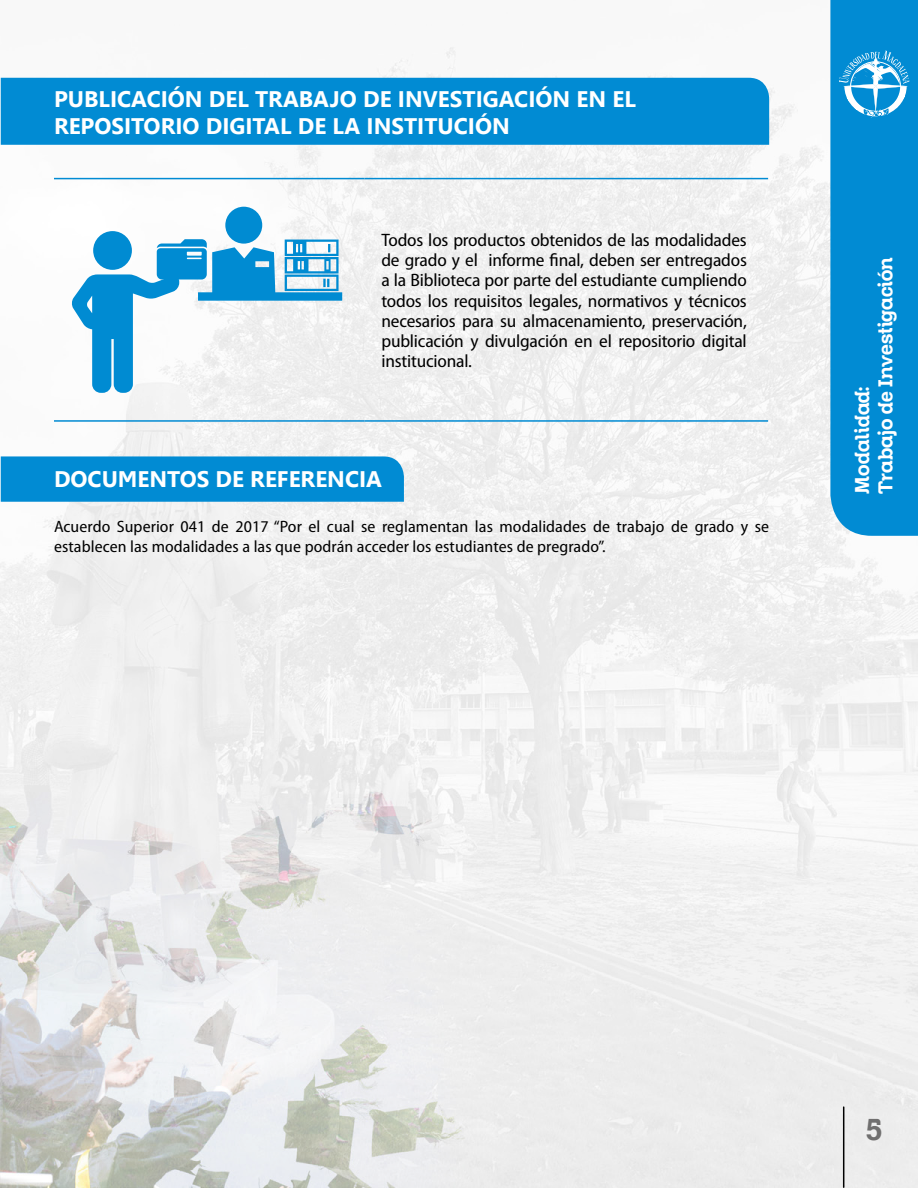
<style>
.page{position:relative;width:918px;height:1188px;background:#fff}
.page>*{position:absolute;margin:0;border:0;box-sizing:border-box;transform-origin:0 0}
.t1{font:30px "Zil Semi Slab";color:#706f6f}
.t2{font:700 22.5px/27px "Leelawadee";color:#fff}
.t3{font:19.5px/23.4px "Zil Semi Slab";color:#fff}
.t4{font:semi-condensed 18px/20.2px "Myriad Pro";letter-spacing:-.01em;color:#000;text-align:justify;scale:1.05 1}
.t5{font:semi-condensed 16.5px/19.8px "Myriad Pro";letter-spacing:.005em;color:#000;scale:1.05 1}
</style>
<div class="page">
<img style="left:0;top:47px;width:918px;height:1141px">
<div style="left:830px;top:0;width:88px;height:536px;background:#018bd3"></div>
<svg style="left:839px;top:51px;width:70px;height:67px"></svg>
<hr style="left:843px;top:1107px;width:1px;height:80px;background:#000">
<div style="left:1px;top:456px;width:403px;height:46px;background:#018bd3"></div>
<div style="left:1px;top:78px;width:768px;height:67px;background:#018bd3"></div>
<hr style="left:54px;top:178px;width:310px;height:1px;background:#018bd3">
<hr style="left:364px;top:178px;width:404px;height:1px;background:#018bd3">
<hr style="left:54px;top:420px;width:310px;height:2px;background:#018bd3">
<hr style="left:364px;top:420px;width:404px;height:2px;background:#018bd3">
<svg style="left:72px;top:207px;width:270px;height:186px"></svg>
<p class="t2" style="left:54px;top:85px;width:583px">PUBLICACIÓN DEL TRABAJO DE INVESTIGACIÓN EN EL<br>REPOSITORIO DIGITAL DE LA INSTITUCIÓN</p>
<p class="t4" style="left:381px;top:230px;width:350px">Todos los productos obtenidos de las modalidades de grado y el informe final, deben ser entregados a la Biblioteca por parte del estudiante cumpliendo todos los requisitos legales, normativos y técnicos necesarios para su almacenamiento, preservación, publicación y divulgación en el repositorio digital institucional.</p>
<p class="t2" style="left:54px;top:465px;width:330px">DOCUMENTOS DE REFERENCIA</p>
<p class="t5" style="left:54px;top:517px;width:683px">Acuerdo Superior 041 de 2017 “Por el cual se reglamentan las modalidades de trabajo de grado y se establecen las modalidades a las que podrán acceder los estudiantes de pregrado”.</p>
<p class="t3" style="left:850px;top:494px;width:238px;rotate:-90deg">Modalidad:<br>Trabajo de Investigación</p>
<h1 class="t1" style="left:866px;top:1111px;width:17px">5</h1>
</div>
